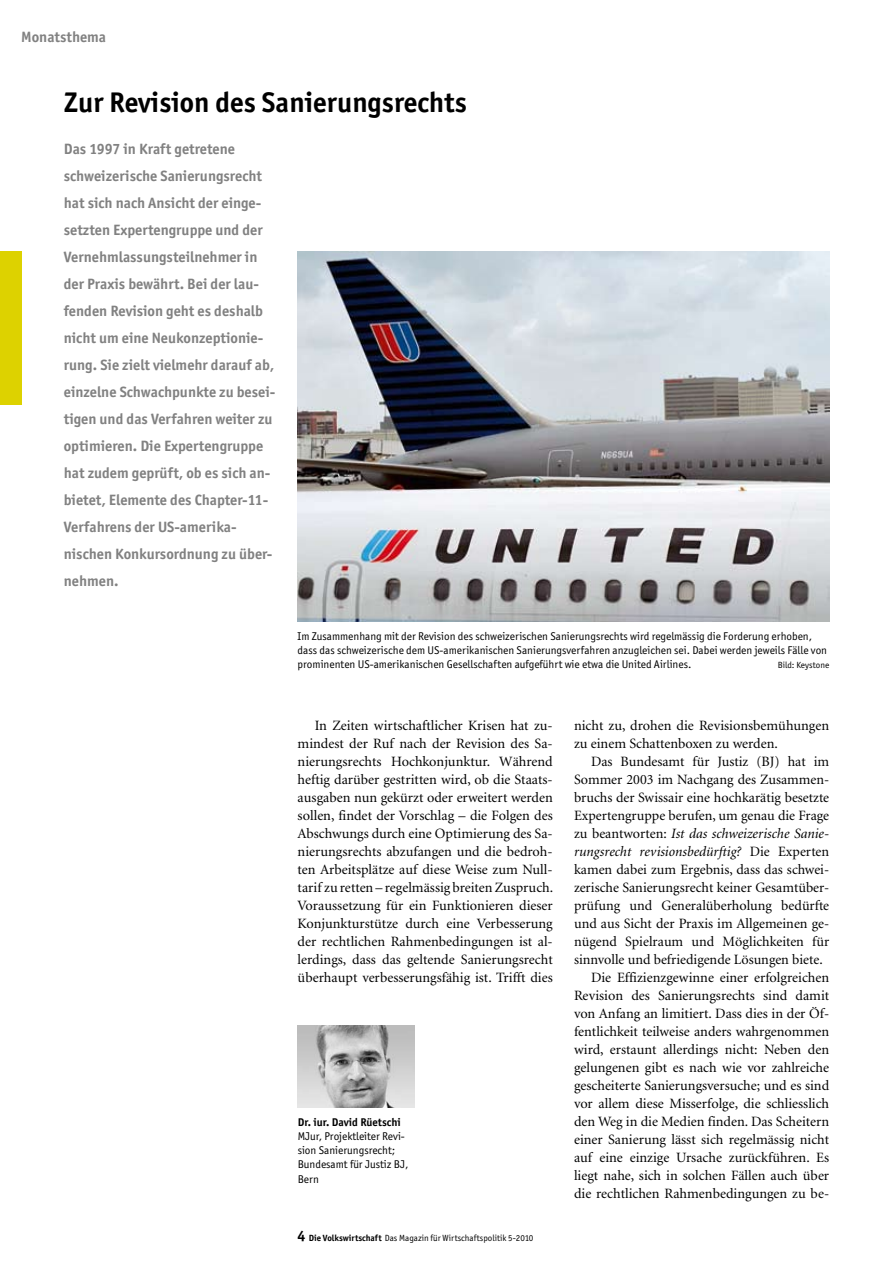
<style>
.page{position:relative;width:893px;height:1263px;background:#fff}
.page>*{position:absolute;margin:0;border:0;box-sizing:border-box;transform-origin:0 0}
.t1{font:700 28.5px "Officina San ITC";color:#000}
.t2{font:700 15px/27px "Officina San ITC";color:#818181}
.t3{font:14.25px/18px "Minion";color:#000;text-align:justify}
.t4{font:italic 14.25px "Minion";color:#000}
.t5{font:11.25px/14.2px "Officina San ITC";color:#000}
.t6{font:700 11.25px "Officina San ITC";color:#000}
.t7{font:9px "Officina San ITC";color:#000}
.s1{font-style:normal}
.s2{font-weight:700;font-size:15px}
.s3{font-weight:700}
</style>
<div class="page">
<div style="left:0;top:252px;width:21px;height:153px;background:#ddd200"></div>
<img style="left:298px;top:1026px;width:117px;height:82px">
<img style="left:298px;top:251px;width:531px;height:370px">
<p class="t2" style="left:21px;top:23px;width:86px">Monatsthema</p>
<h1 class="t1" style="left:64px;top:84px;width:405px">Zur Revision des Sanierungsrechts</h1>
<p class="t2" style="left:64px;top:136px;width:213px">Das 1997 in Kraft getretene schweizerische Sanierungsrecht hat sich nach Ansicht der einge&shy;setzten Expertengruppe und der<br>Vernehmlassungsteilnehmer in der Praxis bewährt. Bei der lau&shy;fenden Revision geht es deshalb nicht um eine Neukonzeptionie&shy;rung. Sie zielt vielmehr darauf ab, einzelne Schwachpunkte zu besei&shy;tigen und das Verfahren weiter zu optimieren. Die Expertengruppe hat zudem geprüft, ob es sich an&shy;bietet, Elemente des Chapter-11-<br>Verfahrens der US-amerika&shy;nischen Konkursordnung zu über&shy;nehmen.</p>
<p class="t5" style="left:298px;top:629px;width:531px">Im Zusammenhang mit der Revision des schweizerischen Sanierungsrechts wird regelmässig die Forderung erhoben, dass das schweizerische dem US-amerikanischen Sanierungsverfahren anzugleichen sei. Dabei werden jeweils Fälle von prominenten US-amerikanischen Gesellschaften aufgeführt wie etwa die United Airlines.</p>
<p class="t7" style="left:778px;top:660px;width:53px">Bild: Keystone</p>
<p class="t3" style="left:298px;top:716px;width:257px;text-indent:17px">In Zeiten wirtschaftlicher Krisen hat zu&shy;mindest der Ruf nach der Revision des Sa&shy;nierungsrechts Hochkonjunktur. Während heftig darüber gestritten wird, ob die Staats&shy;ausgaben nun gekürzt oder erweitert werden sollen, findet der Vorschlag – die Folgen des Abschwungs durch eine Optimierung des Sa&shy;nierungsrechts abzufangen und die bedroh&shy;ten Arbeitsplätze auf diese Weise zum Null&shy;tarif zu retten – regelmässig breiten Zuspruch.<br>Voraussetzung für ein Funktionieren dieser Konjunkturstütze durch eine Verbesserung der rechtlichen Rahmenbedingungen ist al&shy;lerdings, dass das geltende Sanierungsrecht überhaupt verbesserungsfähig ist. Trifft dies</p>
<p class="t3" style="left:574px;top:716px;width:257px">nicht zu, drohen die Revisionsbemühungen zu einem Schattenboxen zu werden.</p>
<p class="t3" style="left:591px;top:752px;width:240px">Das Bundesamt für Justiz (BJ) hat im</p>
<p class="t3" style="left:574px;top:770px;width:257px">Sommer 2003 im Nachgang des Zusammen-</p>
<p class="t3" style="left:574px;top:788px;width:257px">bruchs der Swissair eine hochkarätig besetzte</p>
<p class="t3" style="left:574px;top:806px;width:257px">Expertengruppe berufen, um genau die Frage</p>
<p class="t4" style="left:574px;top:826px;width:257px"><span class="s1">zu beantworten:</span> Ist das schweizerische Sanie-</p>
<p class="t4" style="left:574px;top:844px;width:257px">rungsrecht revisionsbedürftig? <span class="s1">Die Experten</span></p>
<p class="t3" style="left:574px;top:860px;width:257px">kamen dabei zum Ergebnis, dass das schwei-</p>
<p class="t3" style="left:574px;top:878px;width:257px">zerische Sanierungsrecht keiner Gesamtüber-</p>
<p class="t3" style="left:574px;top:896px;width:257px">prüfung und Generalüberholung bedürfte</p>
<p class="t3" style="left:574px;top:914px;width:257px">und aus Sicht der Praxis im Allgemeinen ge-</p>
<p class="t3" style="left:574px;top:932px;width:257px">nügend Spielraum und Möglichkeiten für</p>
<p class="t3" style="left:574px;top:950px;width:250px">sinnvolle und befriedigende Lösungen biete.</p>
<p class="t3" style="left:591px;top:968px;width:240px">Die Effizienzgewinne einer erfolgreichen</p>
<p class="t3" style="left:574px;top:986px;width:257px">Revision des Sanierungsrechts sind damit</p>
<p class="t3" style="left:574px;top:1004px;width:257px">von Anfang an limitiert. Dass dies in der Öf-</p>
<p class="t3" style="left:574px;top:1022px;width:257px">fentlichkeit teilweise anders wahrgenommen</p>
<p class="t3" style="left:574px;top:1040px;width:257px">wird, erstaunt allerdings nicht: Neben den</p>
<p class="t3" style="left:574px;top:1058px;width:257px">gelungenen gibt es nach wie vor zahlreiche</p>
<p class="t3" style="left:574px;top:1076px;width:257px">gescheiterte Sanierungsversuche; und es sind</p>
<p class="t3" style="left:574px;top:1094px;width:257px">vor allem diese Misserfolge, die schliesslich</p>
<p class="t3" style="left:574px;top:1112px;width:257px">den Weg in die Medien finden. Das Scheitern</p>
<p class="t3" style="left:574px;top:1130px;width:257px">einer Sanierung lässt sich regelmässig nicht</p>
<p class="t3" style="left:574px;top:1148px;width:257px">auf eine einzige Ursache zurückführen. Es</p>
<p class="t3" style="left:574px;top:1166px;width:257px">liegt nahe, sich in solchen Fällen auch über</p>
<p class="t3" style="left:574px;top:1184px;width:257px">die rechtlichen Rahmenbedingungen zu be-</p>
<p class="t6" style="left:298px;top:1115px;width:105px">Dr. iur. David Rüetschi</p>
<p class="t5" style="left:298px;top:1129px;width:112px">MJur, Projektleiter Revi&shy;sion Sanierungsrecht;<br>Bundesamt für Justiz BJ,<br>Bern</p>
<p class="t7" style="left:298px;top:1232px;width:237px"><span class="s2">4</span> <span class="s3">Die Volkswirtschaft</span> Das Magazin für Wirtschaftspolitik 5-2010</p>
</div>
